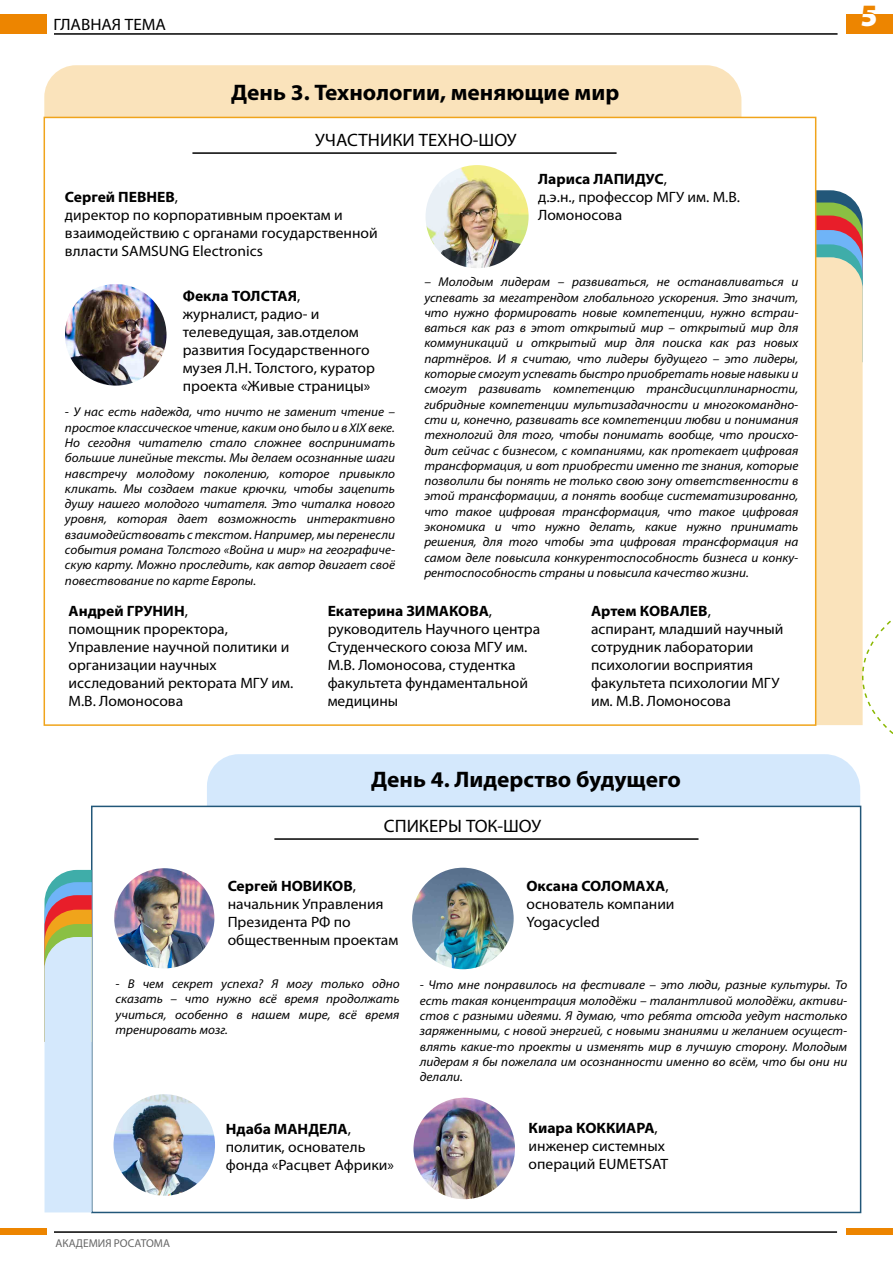
<style>
.page{position:relative;width:893px;height:1263px;background:#fff}
.page>*{position:absolute;margin:0;border:0;box-sizing:border-box;transform-origin:0 0}
.t1{font:900 29.7px "Myriad Pro";color:#ed8500}
.t2{font:700 22.5px "Myriad Pro";color:#000;scale:1.04 1}
.t3{font:18px "Myriad Pro";color:#000;scale:1.04 1}
.t4{font:16.5px "Myriad Pro";color:#000;scale:1.04 1}
.t5{font:15px/18px "Myriad Pro";color:#000;scale:1.04 1}
.t6{font:italic 12.75px/15.3px "Myriad Pro";color:#000;text-align:justify;scale:1.04 1}
.t7{font:11.4px "Myriad Pro";color:#666}
.s1{font-weight:700}
</style>
<div class="page">
<div style="left:91px;top:806px;width:770px;height:407px;border:2px solid #225779"></div>
<hr style="left:274px;top:838px;width:424px;height:2px;background:#000">
<div style="left:44px;top:65px;width:697px;height:52px;background:#fae3bb"></div>
<hr style="left:192px;top:152px;width:425px;height:2px;background:#000">
<hr style="left:54px;top:33px;width:784px;height:2px;background:#000">
<hr style="left:54px;top:1231px;width:783px;height:2px;background:#000">
<div style="left:0;top:14px;width:46px;height:20px;background:#ed8500"></div>
<div style="left:0;top:1228px;width:46px;height:6px;background:#ed8500"></div>
<div style="left:846px;top:1228px;width:47px;height:6px;background:#ed8500"></div>
<div style="left:846px;top:14px;width:47px;height:20px;background:#ed8500"></div>
<img style="left:65px;top:284px;width:101px;height:102px;border-radius:51px">
<img style="left:426px;top:165px;width:103px;height:103px;border-radius:52px">
<img style="left:114px;top:868px;width:100px;height:100px;border-radius:50px">
<img style="left:114px;top:1094px;width:101px;height:102px;border-radius:51px">
<img style="left:412px;top:868px;width:102px;height:101px;border-radius:51px">
<img style="left:413px;top:1098px;width:102px;height:101px;border-radius:51px">
<svg style="left:45px;top:870px;width:47px;height:342px;background:#cad6df"></svg>
<svg style="left:207px;top:190px;width:686px;height:616px"></svg>
<p class="t4" style="left:53px;top:14px;width:110px">ГЛАВНАЯ ТЕМА</p>
<h2 class="t2" style="left:231px;top:78px;width:375px">День 3. Технологии, меняющие мир</h2>
<h3 class="t3" style="left:315px;top:129px;width:195px">УЧАСТНИКИ ТЕХНО-ШОУ</h3>
<p class="t5" style="left:65px;top:187px;width:302px"><span class="s1">Сергей ПЕВНЕВ</span>,<br>директор по корпоративным проектам и взаимодействию с органами государственной влласти SAMSUNG Electronics</p>
<p class="t5" style="left:183px;top:287px;width:186px"><span class="s1">Фекла ТОЛСТАЯ</span>, журналист, радио- и телеведущая, зав.отделом развития Государственного музея Л.Н. Толстого, куратор проекта «Живые страницы»</p>
<p class="t6" style="left:65px;top:404px;width:319px">- У нас есть надежда, что ничто не заменит чтение – простое классическое чтение, каким оно было и в XIX веке.<br>Но сегодня читателю стало сложнее воспринимать большие линейные тексты. Мы делаем осознанные шаги навстречу молодому поколению, которое привыкло кликать. Мы создаем такие крючки, чтобы зацепить душу нашего молодого читателя. Это читалка нового уровня, которая дает возможность интерактивно взаимодействовать с текстом. Например, мы перенесли события романа Толстого «Война и мир» на географиче&shy;скую карту. Можно проследить, как автор двигает своё повествование по карте Европы.</p>
<p class="t5" style="left:538px;top:170px;width:196px"><span class="s1">Лариса ЛАПИДУС</span>,<br>д.э.н., профессор МГУ им. М.В.<br>Ломоносова</p>
<p class="t6" style="left:424px;top:274px;width:361px">– Молодым лидерам – развиваться, не останавливаться и успевать за мегатрендом глобального ускорения. Это значит, что нужно формировать новые компетенции, нужно встраи&shy;ваться как раз в этот открытый мир – открытый мир для коммуникаций и открытый мир для поиска как раз новых партнёров. И я считаю, что лидеры будущего – это лидеры, которые смогут успевать быстро приобретать новые навыки и смогут развивать компетенцию трансдисциплинарности, гибридные компетенции мультизадачности и многокомандно&shy;сти и, конечно, развивать все компетенции любви и понимания технологий для того, чтобы понимать вообще, что происхо&shy;дит сейчас с бизнесом, с компаниями, как протекает цифровая трансформация, и вот приобрести именно те знания, которые позволили бы понять не только свою зону ответственности в этой трансформации, а понять вообще систематизированно, что такое цифровая трансформация, что такое цифровая экономика и что нужно делать, какие нужно принимать решения, для того чтобы эта цифровая трансформация на самом деле повысила конкурентоспособность бизнеса и конку&shy;рентоспособность страны и повысила качество жизни.</p>
<p class="t5" style="left:69px;top:602px;width:218px"><span class="s1">Андрей ГРУНИН</span>,<br>помощник проректора,<br>Управление научной политики и организации научных исследований ректората МГУ им.<br>М.В. Ломоносова</p>
<p class="t5" style="left:328px;top:602px;width:206px"><span class="s1">Екатерина ЗИМАКОВА</span>, руководитель Научного центра<br>Студенческого союза МГУ им.<br>М.В. Ломоносова, студентка факультета фундаментальной медицины</p>
<p class="t5" style="left:591px;top:602px;width:187px"><span class="s1">Артем КОВАЛЕВ</span>,<br>аспирант, младший научный сотрудник лаборатории психологии восприятия факультета психологии МГУ им. М.В. Ломоносова</p>
<h1 class="t1" style="left:861px;top:-5px;width:18px">5</h1>
<h2 class="t2" style="left:371px;top:765px;width:299px">День 4. Лидерство будущего</h2>
<h3 class="t3" style="left:384px;top:815px;width:153px">СПИКЕРЫ ТОК-ШОУ</h3>
<p class="t5" style="left:228px;top:876px;width:166px"><span class="s1">Сергей НОВИКОВ</span>, начальник Управления<br>Президента РФ по общественным проектам</p>
<p class="t5" style="left:526px;top:876px;width:144px"><span class="s1">Оксана СОЛОМАХА</span>, основатель компании<br>Yogacycled</p>
<p class="t6" style="left:116px;top:976px;width:275px">- В чем секрет успеха? Я могу только одно сказать – что нужно всё время продолжать учиться, особенно в нашем мире, всё время тренировать мозг.</p>
<p class="t6" style="left:420px;top:977px;width:413px">- Что мне понравилось на фестивале – это люди, разные культуры. То есть такая концентрация молодёжи – талантливой молодёжи, активи&shy;стов с разными идеями. Я думаю, что ребята отсюда уедут настолько заряженными, с новой энергией, с новыми знаниями и желанием осущест&shy;влять какие-то проекты и изменять мир в лучшую сторону. Молодым лидерам я бы пожелала им осознанности именно во всём, что бы они ни делали.</p>
<p class="t5" style="left:226px;top:1119px;width:163px"><span class="s1">Ндаба МАНДЕЛА</span>, политик, основатель фонда «Расцвет Африки»</p>
<p class="t5" style="left:529px;top:1119px;width:136px"><span class="s1">Киара КОККИАРА</span>, инженер системных операций EUMETSAT</p>
<p class="t7" style="left:56px;top:1236px;width:116px">АКАДЕМИЯ РОСАТОМА</p>
</div>
